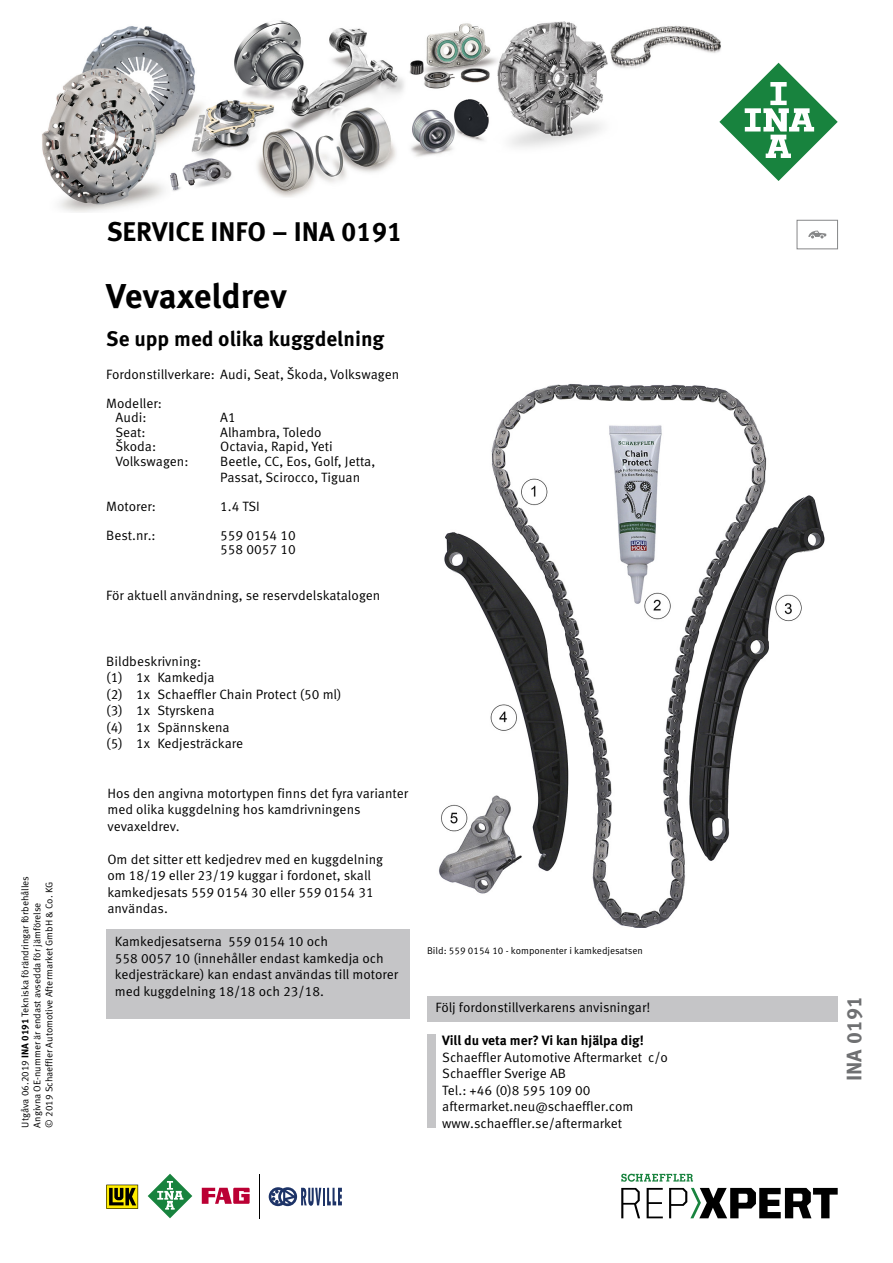
<style>
.page{position:relative;width:893px;height:1263px;background:#fff}
.page>*{position:absolute;margin:0;border:0;box-sizing:border-box;transform-origin:0 0}
.t1{font:700 34.5px "Meta Pro";color:#000}
.t2{font:700 27px "Meta Pro";color:#000}
.t3{font:700 21px "Meta Pro";color:#000}
.t4{font:700 21px "Meta Pro";color:#6f7072}
.t5{font:13.5px/16.5px "Meta Pro Norm";color:#000}
.t6{font:700 13.5px "Meta Pro";letter-spacing:-.005em;color:#000}
.t7{font:9.75px/12px "Meta Pro Norm";color:#000}
.s1{font-family:"Meta Pro";font-weight:700}
</style>
<div class="page">
<img style="left:439px;top:384px;width:386px;height:544px">
<div style="left:106px;top:929px;width:304px;height:90px;background:#c5c5c7"></div>
<div style="left:427px;top:1034px;width:9px;height:94px;background:#c5c5c7"></div>
<div style="left:427px;top:996px;width:411px;height:25px;background:#c5c5c7"></div>
<div style="left:797px;top:220px;width:41px;height:29px;border:1px solid #868788"></div>
<svg style="left:808px;top:231px;width:18px;height:7px"></svg>
<svg style="left:106px;top:1185px;width:32px;height:24px"></svg>
<svg style="left:148px;top:1174px;width:44px;height:44px"></svg>
<svg style="left:202px;top:1188px;width:48px;height:16px"></svg>
<hr style="left:259px;top:1174px;width:1px;height:44px;background:#000">
<svg style="left:269px;top:1187px;width:73px;height:19px"></svg>
<svg style="left:621px;top:1188px;width:19px;height:30px"></svg>
<svg style="left:647px;top:1188px;width:16px;height:30px"></svg>
<svg style="left:669px;top:1188px;width:169px;height:30px"></svg>
<svg style="left:621px;top:1174px;width:72px;height:8px"></svg>
<img style="left:42px;top:20px;width:737px;height:192px">
<svg style="left:719px;top:63px;width:119px;height:118px"></svg>
<p class="t7" style="left:19px;top:1127px;width:253px;rotate:-90deg">Utgåva 06.2019 <span class="s1">INA 0191</span> Tekniska förändringar förbehålles</p>
<p class="t7" style="left:31px;top:1127px;width:247px;rotate:-90deg">Angivna OE-nummer är endast avsedda för jämförelse<br>© 2019 Schaeffler Automotive Aftermarket GmbH &amp; Co. KG</p>
<h2 class="t2" style="left:107px;top:210px;width:297px">SERVICE INFO – INA 0191</h2>
<h1 class="t1" style="left:106px;top:269px;width:182px">Vevaxeldrev</h1>
<h3 class="t3" style="left:106px;top:323px;width:280px">Se upp med olika kuggdelning</h3>
<p class="t5" style="left:106px;top:359px;width:295px;line-height:28.8px">Fordonstillverkare: Audi, Seat, Škoda, Volkswagen<br>Modeller:</p>
<p class="t5" style="left:116px;top:408px;width:32px">Audi:</p>
<p class="t5" style="left:220px;top:408px;width:17px">A1</p>
<p class="t5" style="left:115px;top:423px;width:32px">Seat:</p>
<p class="t5" style="left:220px;top:423px;width:103px">Alhambra, Toledo</p>
<p class="t5" style="left:115px;top:437px;width:42px">Škoda:</p>
<p class="t5" style="left:220px;top:437px;width:114px">Octavia, Rapid, Yeti</p>
<p class="t5" style="left:115px;top:452px;width:75px">Volkswagen:</p>
<p class="t5" style="left:220px;top:452px;width:157px">Beetle, CC, Eos, Golf, Jetta,<br>Passat, Scirocco, Tiguan</p>
<p class="t5" style="left:106px;top:497px;width:51px">Motorer:</p>
<p class="t5" style="left:220px;top:497px;width:41px">1.4 TSI</p>
<p class="t5" style="left:106px;top:526px;width:51px">Best.nr.:</p>
<p class="t5" style="left:220px;top:527px;width:77px;line-height:14.4px">559 0154 10<br>558 0057 10</p>
<p class="t5" style="left:106px;top:586px;width:276px">För aktuell användning, se reservdelskatalogen</p>
<p class="t5" style="left:106px;top:652px;width:237px">Bildbeskrivning:<br>(1) 1x Kamkedja<br>(2) 1x Schaeffler Chain Protect (50 ml) (3) 1x Styrskena<br>(4) 1x Spännskena<br>(5) 1x Kedjesträckare</p>
<p class="t5" style="left:107px;top:784px;width:302px">Hos den angivna motortypen finns det fyra varianter med olika kuggdelning hos kamdrivningens vevaxeldrev.</p>
<p class="t5" style="left:107px;top:850px;width:277px">Om det sitter ett kedjedrev med en kuggdelning om 18/19 eller 23/19 kuggar i fordonet, skall kamkedjesats 559 0154 30 eller 559 0154 31 användas.</p>
<p class="t5" style="left:115px;top:932px;width:285px">Kamkedjesatserna 559 0154 10 och<br>558 0057 10 (innehåller endast kamkedja och kedjesträckare) kan endast användas till motorer med kuggdelning 18/18 och 23/18.</p>
<p class="t7" style="left:427px;top:944px;width:218px">Bild: 559 0154 10 - komponenter i kamkedjesatsen</p>
<p class="t5" style="left:436px;top:998px;width:216px">Följ fordonstillverkarens anvisningar!</p>
<p class="t6" style="left:442px;top:1030px;width:203px">Vill du veta mer? Vi kan hjälpa dig!</p>
<p class="t5" style="left:442px;top:1048px;width:227px">Schaeffler Automotive Aftermarket c/o<br>Schaeffler Sverige AB<br>Tel.: +46 (0)8 595 109 00 aftermarket.neu@schaeffler.com</p>
<p class="t5" style="left:442px;top:1114px;width:182px">www.schaeffler.se/aftermarket</p>
<h3 class="t4" style="left:838px;top:1081px;width:86px;rotate:-90deg">INA 0191</h3>
</div>
